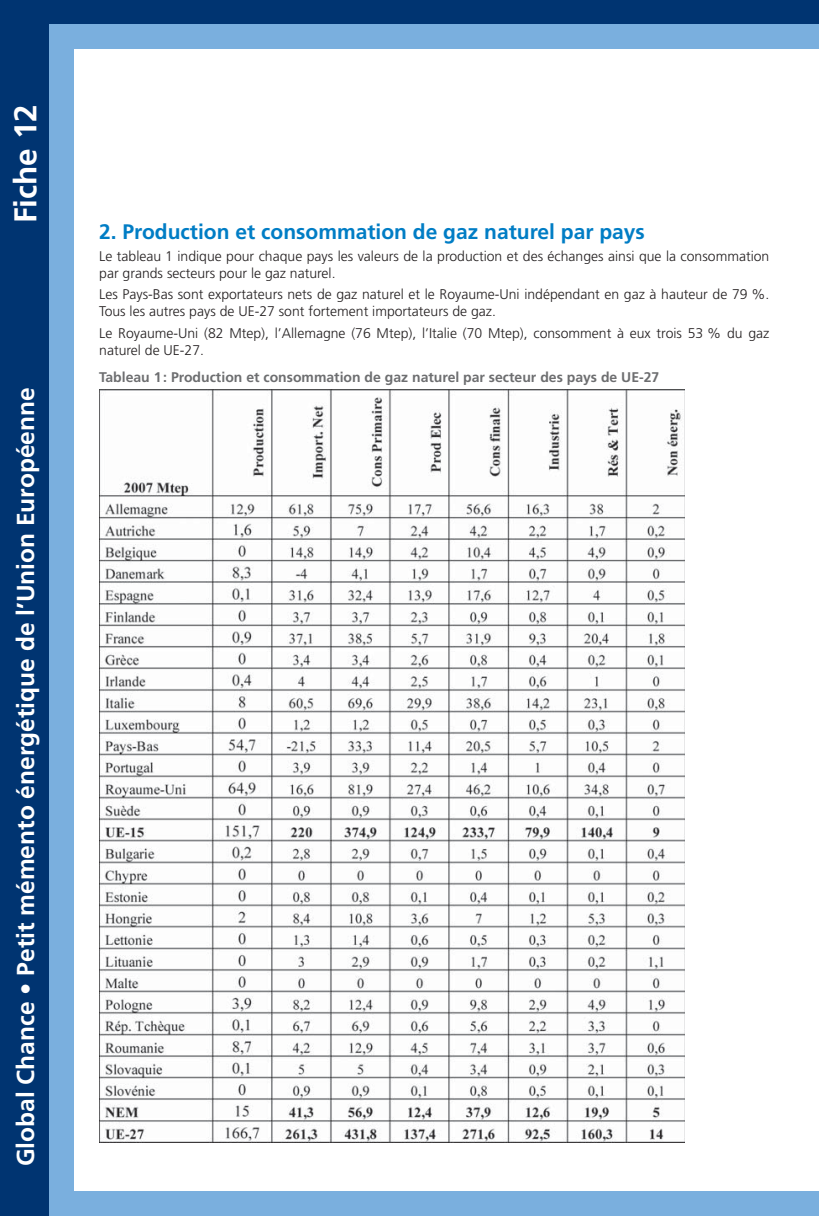
<style>
.page{position:relative;width:819px;height:1216px;background:#fff}
.page>*{position:absolute;margin:0;border:0;box-sizing:border-box;transform-origin:0 0}
.t1{font:700 31.5px "Frutiger";color:#fff}
.t2{font:700 24.5px "Frutiger";color:#fff}
.t3{font:700 21px "Frutiger";color:#007dc5}
.t4{font:300 14px/16.8px "Frutiger";color:#231f20}
.t5{font:700 14px "Frutiger";color:#6d6e70}
</style>
<div class="page">
<div style="left:0;top:0;width:819px;height:1215px;background:#003471"></div>
<div style="left:50px;top:25px;width:769px;height:1190px;background:#7aafde"></div>
<div style="left:74px;top:50px;width:745px;height:1141px;background:#fff"></div>
<img style="left:99px;top:389px;width:585px;height:752px">
<p class="t1" style="left:13px;top:223px;width:121px;rotate:-90deg">Fiche 12</p>
<p class="t2" style="left:16px;top:1166px;width:780px;rotate:-90deg">Global Chance • Petit mémento énergétique de l’Union Européenne</p>
<p class="t3" style="left:99px;top:223px;width:547px">2. Production et consommation de gaz naturel par pays</p>
<p class="t4" style="left:99px;top:249px;width:671px">Le tableau 1 indique pour chaque pays les valeurs de la production et des échanges ainsi que la consommation par grands secteurs pour le gaz naturel.</p>
<p class="t4" style="left:99px;top:287px;width:671px">Les Pays-Bas sont exportateurs nets de gaz naturel et le Royaume-Uni indépendant en gaz à hauteur de 79 %.<br>Tous les autres pays de UE-27 sont fortement importateurs de gaz.</p>
<p class="t4" style="left:99px;top:326px;width:671px">Le Royaume-Uni (82 Mtep), l’Allemagne (76 Mtep), l’Italie (70 Mtep), consomment à eux trois 53 % du gaz naturel de UE-27.</p>
<p class="t5" style="left:99px;top:371px;width:561px">Tableau 1 : Production et consommation de gaz naturel par secteur des pays de UE-27</p>
</div>
